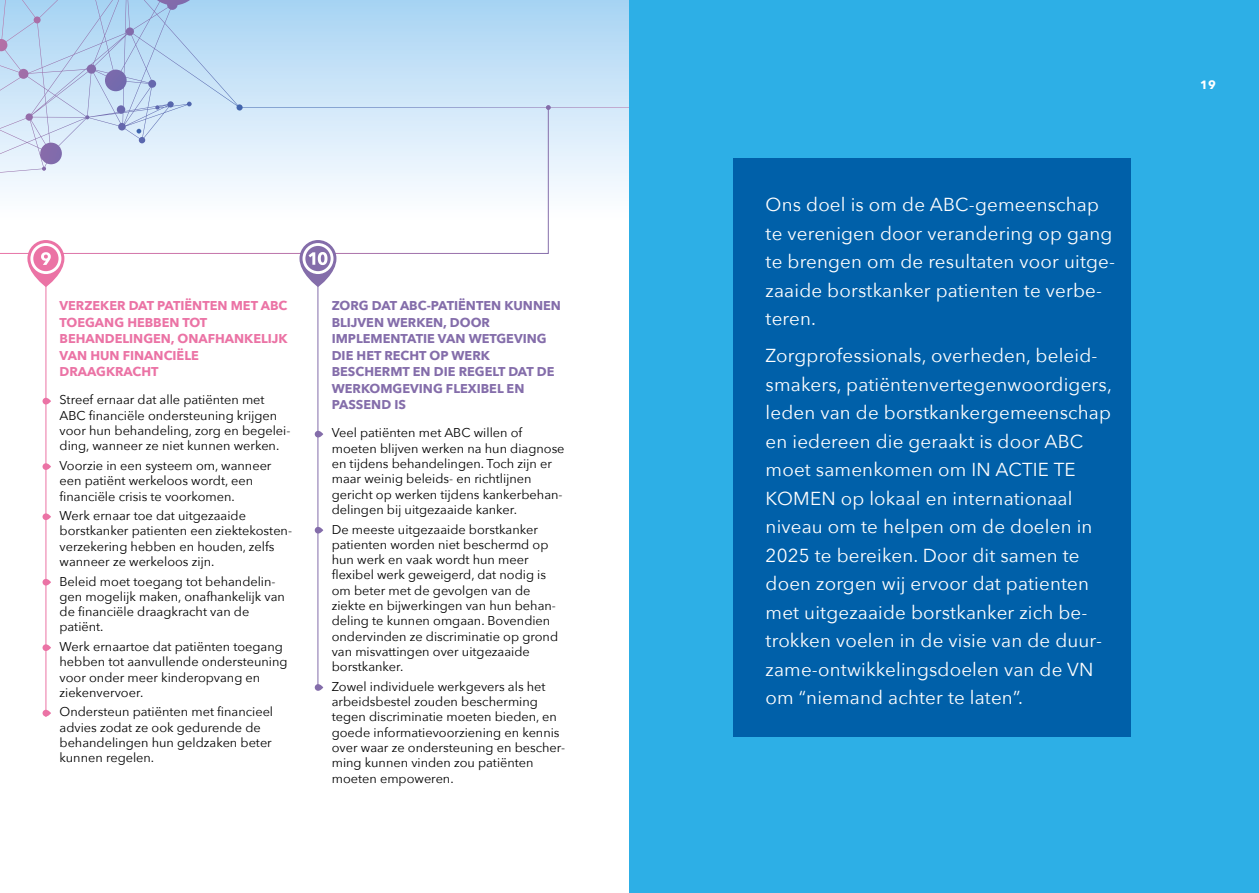
<style>
.page{position:relative;width:1259px;height:893px;background:#fff}
.page>*{position:absolute;margin:0;border:0;box-sizing:border-box;transform-origin:0 0}
.t1{font:18.75px/28.5px "Avenir Next";letter-spacing:.01em;color:#fff}
.t2{font:12.75px/15.3px "Avenir Next";color:#000}
.t3{font:700 12.75px/16.5px "Avenir Next";color:#846daa}
.t4{font:700 12.75px/16.5px "Avenir Next";color:#eb73a5}
.t5{font:700 12px "Avenir Next";color:#fff}
</style>
<div class="page">
<svg style="left:0;top:173px;width:549px;height:81px"></svg>
<svg style="left:27px;top:240px;width:37px;height:47px"></svg>
<svg style="left:28px;top:241px;width:35px;height:45px"></svg>
<svg style="left:30px;top:243px;width:31px;height:31px"></svg>
<svg style="left:299px;top:240px;width:37px;height:47px"></svg>
<svg style="left:300px;top:241px;width:35px;height:45px"></svg>
<svg style="left:302px;top:243px;width:31px;height:31px"></svg>
<svg style="left:0;top:0;width:629px;height:173px;background:#c8e0f5"></svg>
<svg style="left:187px;top:102px;width:5px;height:4px"></svg>
<svg style="left:167px;top:101px;width:7px;height:7px"></svg>
<svg style="left:546px;top:105px;width:5px;height:5px"></svg>
<hr style="left:46px;top:283px;width:1px;height:434px;background:#eb73a5">
<hr style="left:317px;top:283px;width:1px;height:406px;background:#846daa">
<div style="left:629px;top:0;width:630px;height:893px;background:#2dafe6"></div>
<div style="left:733px;top:158px;width:397px;height:579px;background:#0060a9"></div>
<div style="left:43px;top:398px;width:8px;height:6px;background:#eb73a5;border-radius:3px"></div>
<div style="left:43px;top:463px;width:8px;height:7px;background:#eb73a5;border-radius:3px"></div>
<div style="left:43px;top:513px;width:8px;height:7px;background:#eb73a5;border-radius:3px"></div>
<div style="left:43px;top:579px;width:8px;height:7px;background:#eb73a5;border-radius:3px"></div>
<div style="left:43px;top:644px;width:8px;height:7px;background:#eb73a5;border-radius:3px"></div>
<div style="left:43px;top:710px;width:8px;height:6px;background:#eb73a5;border-radius:3px"></div>
<div style="left:315px;top:431px;width:8px;height:6px;background:#846daa;border-radius:3px"></div>
<div style="left:315px;top:527px;width:8px;height:6px;background:#846daa;border-radius:3px"></div>
<div style="left:315px;top:684px;width:8px;height:7px;background:#846daa;border-radius:3px"></div>
<p class="t4" style="left:60px;top:297px;width:229px">VERZEKER DAT PATIËNTEN MET ABC<br>TOEGANG HEBBEN TOT<br>BEHANDELINGEN, ONAFHANKELIJK<br>VAN HUN FINANCIËLE<br>DRAAGKRACHT</p>
<p class="t2" style="left:60px;top:392px;width:232px">Streef ernaar dat alle patiënten met ABC financiële ondersteuning krijgen voor hun behandeling, zorg en begelei&shy;ding, wanneer ze niet kunnen werken.</p>
<p class="t2" style="left:60px;top:457px;width:213px">Voorzie in een systeem om, wanneer een patiënt werkeloos wordt, een financiële crisis te voorkomen.</p>
<p class="t2" style="left:60px;top:507px;width:234px">Werk ernaar toe dat uitgezaaide borstkanker patienten een ziektekosten&shy;verzekering hebben en houden, zelfs wanneer ze werkeloos zijn.</p>
<p class="t2" style="left:60px;top:573px;width:227px">Beleid moet toegang tot behandelin&shy;gen mogelijk maken, onafhankelijk van de financiële draagkracht van de patiënt.</p>
<p class="t2" style="left:60px;top:638px;width:229px">Werk ernaartoe dat patiënten toegang hebben tot aanvullende ondersteuning voor onder meer kinderopvang en ziekenvervoer.</p>
<p class="t2" style="left:60px;top:704px;width:215px">Ondersteun patiënten met financieel advies zodat ze ook gedurende de behandelingen hun geldzaken beter kunnen regelen.</p>
<p class="t3" style="left:332px;top:297px;width:231px">ZORG DAT ABC-PATIËNTEN KUNNEN<br>BLIJVEN WERKEN, DOOR<br>IMPLEMENTATIE VAN WETGEVING<br>DIE HET RECHT OP WERK<br>BESCHERMT EN DIE REGELT DAT DE<br>WERKOMGEVING FLEXIBEL EN<br>PASSEND IS</p>
<p class="t2" style="left:332px;top:425px;width:234px">Veel patiënten met ABC willen of moeten blijven werken na hun diagnose en tijdens behandelingen. Toch zijn er maar weinig beleids- en richtlijnen gericht op werken tijdens kankerbehan&shy;delingen bij uitgezaaide kanker.</p>
<p class="t2" style="left:332px;top:521px;width:228px">De meeste uitgezaaide borstkanker patienten worden niet beschermd op hun werk en vaak wordt hun meer flexibel werk geweigerd, dat nodig is om beter met de gevolgen van de ziekte en bijwerkingen van hun behan&shy;deling te kunnen omgaan. Bovendien ondervinden ze discriminatie op grond van misvattingen over uitgezaaide borstkanker.</p>
<p class="t2" style="left:332px;top:678px;width:235px">Zowel individuele werkgevers als het arbeidsbestel zouden bescherming tegen discriminatie moeten bieden, en goede informatievoorziening en kennis over waar ze ondersteuning en bescher&shy;ming kunnen vinden zou patiënten moeten empoweren.</p>
<h1 class="t1" style="left:765px;top:190px;width:351px">Ons doel is om de ABC-gemeenschap te verenigen door verandering op gang te brengen om de resultaten voor uitge&shy;zaaide borstkanker patienten te verbe&shy;teren.</h1>
<p class="t1" style="left:765px;top:341px;width:348px">Zorgprofessionals, overheden, beleid&shy;smakers, patiëntenvertegenwoordigers, leden van de borstkankergemeenschap en iedereen die geraakt is door ABC moet samenkomen om IN ACTIE TE KOMEN op lokaal en internationaal niveau om te helpen om de doelen in 2025 te bereiken. Door dit samen te doen zorgen wij ervoor dat patienten met uitgezaaide borstkanker zich be&shy;trokken voelen in de visie van de duur&shy;zame-ontwikkelingsdoelen van de VN om “niemand achter te laten”.</p>
<p class="t5" style="left:1200px;top:74px;width:17px">19</p>
</div>
